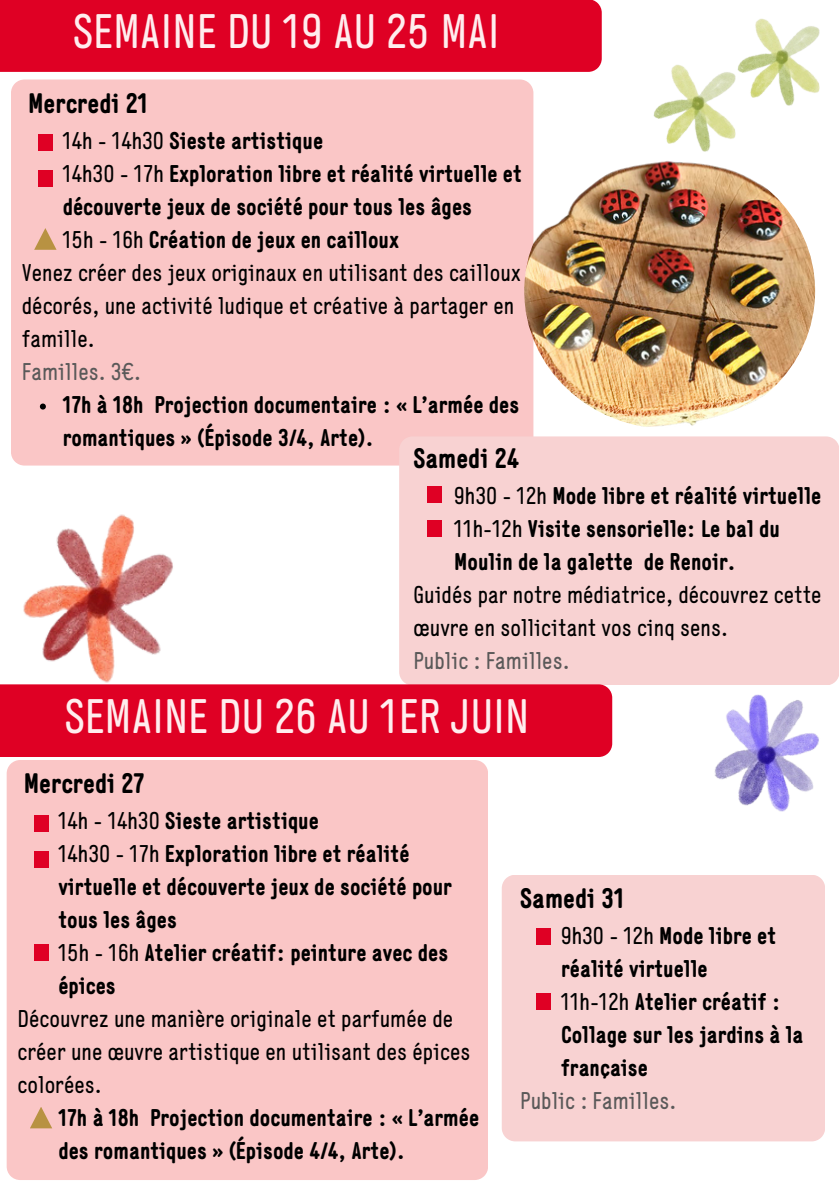
<style>
.page{position:relative;width:839px;height:1191px;background:#fff}
.page>*{position:absolute;margin:0;border:0;box-sizing:border-box;transform-origin:0 0}
.t1{font:48px "Generika";color:#ffedee}
.t2{font:700 28px "Generika";color:#000}
.t3{font:700 24px/33px "Generika";color:#000}
.t4{font:24px/33px "Generika";color:#000}
.t5{font:24px "Generika";color:#5a5959}
.s1{font-weight:400}
</style>
<div class="page">
<div style="left:0;top:0;width:601px;height:72px;background:#df0024"></div>
<img style="left:755px;top:18px;width:65px;height:88px">
<img style="left:23px;top:514px;width:150px;height:169px">
<div style="left:11px;top:79px;width:522px;height:387px;background:#fac6c6"></div>
<svg style="left:40px;top:404px;width:6px;height:6px"></svg>
<div style="left:38px;top:171px;width:15px;height:16px;background:#df0024"></div>
<svg style="left:34px;top:228px;width:23px;height:22px"></svg>
<div style="left:38px;top:135px;width:15px;height:16px;background:#df0024"></div>
<div style="left:399px;top:436px;width:439px;height:249px;background:#f8d2d2"></div>
<div style="left:427px;top:521px;width:15px;height:16px;background:#df0024"></div>
<img style="left:697px;top:677px;width:141px;height:135px">
<img style="left:653px;top:55px;width:102px;height:97px">
<div style="left:0;top:684px;width:612px;height:73px;background:#df0024"></div>
<div style="left:7px;top:760px;width:480px;height:420px;background:#fac6c6"></div>
<div style="left:34px;top:851px;width:14px;height:16px;background:#df0024"></div>
<div style="left:34px;top:815px;width:14px;height:16px;background:#df0024"></div>
<svg style="left:30px;top:1107px;width:22px;height:21px"></svg>
<div style="left:34px;top:944px;width:14px;height:17px;background:#df0024"></div>
<div style="left:501px;top:875px;width:323px;height:266px;background:#f8d2d2"></div>
<div style="left:536px;top:928px;width:14px;height:16px;background:#df0024"></div>
<div style="left:536px;top:994px;width:14px;height:16px;background:#df0024"></div>
<div style="left:427px;top:487px;width:15px;height:16px;background:#df0024"></div>
<img style="left:524px;top:153px;width:291px;height:276px;border-radius:50%">
<h1 class="t1" style="left:73px;top:11px;width:428px">SEMAINE DU 19 AU 25 MAI</h1>
<p class="t2" style="left:28px;top:91px;width:122px">Mercredi 21</p>
<p class="t3" style="left:63px;top:126px;width:262px"><span class="s1">14h - 14h30</span> Sieste artistique</p>
<h2 class="t3" style="left:63px;top:159px;width:461px"><span class="s1">14h30 - 17h</span> Exploration libre et réalité virtuelle et découverte jeux de société pour tous les âges</h2>
<p class="t3" style="left:63px;top:225px;width:338px"><span class="s1">15h - 16h</span> Création de jeux en cailloux</p>
<p class="t4" style="left:22px;top:258px;width:500px">Venez créer des jeux originaux en utilisant des cailloux décorés, une activité ludique et créative à partager en famille.</p>
<p class="t5" style="left:22px;top:361px;width:121px">Familles. 3€.</p>
<p class="t3" style="left:63px;top:390px;width:458px">17h à 18h Projection documentaire : « L’armée des romantiques » (Épisode 3/4, Arte).</p>
<p class="t2" style="left:413px;top:446px;width:107px">Samedi 24</p>
<p class="t3" style="left:454px;top:481px;width:368px"><span class="s1">9h30 - 12h</span> Mode libre et réalité virtuelle</p>
<p class="t3" style="left:454px;top:514px;width:327px"><span class="s1">11h-12h</span> Visite sensorielle: Le bal du<br>Moulin de la galette de Renoir.</p>
<h2 class="t4" style="left:413px;top:580px;width:409px">Guidés par notre médiatrice, découvrez cette œuvre en sollicitant vos cinq sens.</h2>
<p class="t5" style="left:413px;top:650px;width:158px">Public : Familles.</p>
<p class="t1" style="left:65px;top:696px;width:466px">SEMAINE DU 26 AU 1ER JUIN</p>
<p class="t2" style="left:24px;top:772px;width:122px">Mercredi 27</p>
<p class="t3" style="left:58px;top:806px;width:262px"><span class="s1">14h - 14h30</span> Sieste artistique</p>
<p class="t3" style="left:58px;top:839px;width:395px"><span class="s1">14h30 - 17h</span> Exploration libre et réalité virtuelle et découverte jeux de société pour tous les âges</p>
<p class="t3" style="left:58px;top:938px;width:391px"><span class="s1">15h - 16h</span> Atelier créatif: peinture avec des épices</p>
<h1 class="t4" style="left:18px;top:1004px;width:454px">Découvrez une manière originale et parfumée de créer une œuvre artistique en utilisant des épices colorées.</h1>
<h2 class="t3" style="left:58px;top:1103px;width:422px">17h à 18h Projection documentaire : « L’armée des romantiques » (Épisode 4/4, Arte).</h2>
<p class="t2" style="left:520px;top:887px;width:106px">Samedi 31</p>
<p class="t3" style="left:561px;top:921px;width:217px"><span class="s1">9h30 - 12h</span> Mode libre et réalité virtuelle</p>
<p class="t3" style="left:561px;top:987px;width:244px"><span class="s1">11h-12h</span> Atelier créatif :<br>Collage sur les jardins à la française</p>
<p class="t5" style="left:520px;top:1091px;width:158px">Public : Familles.</p>
</div>
